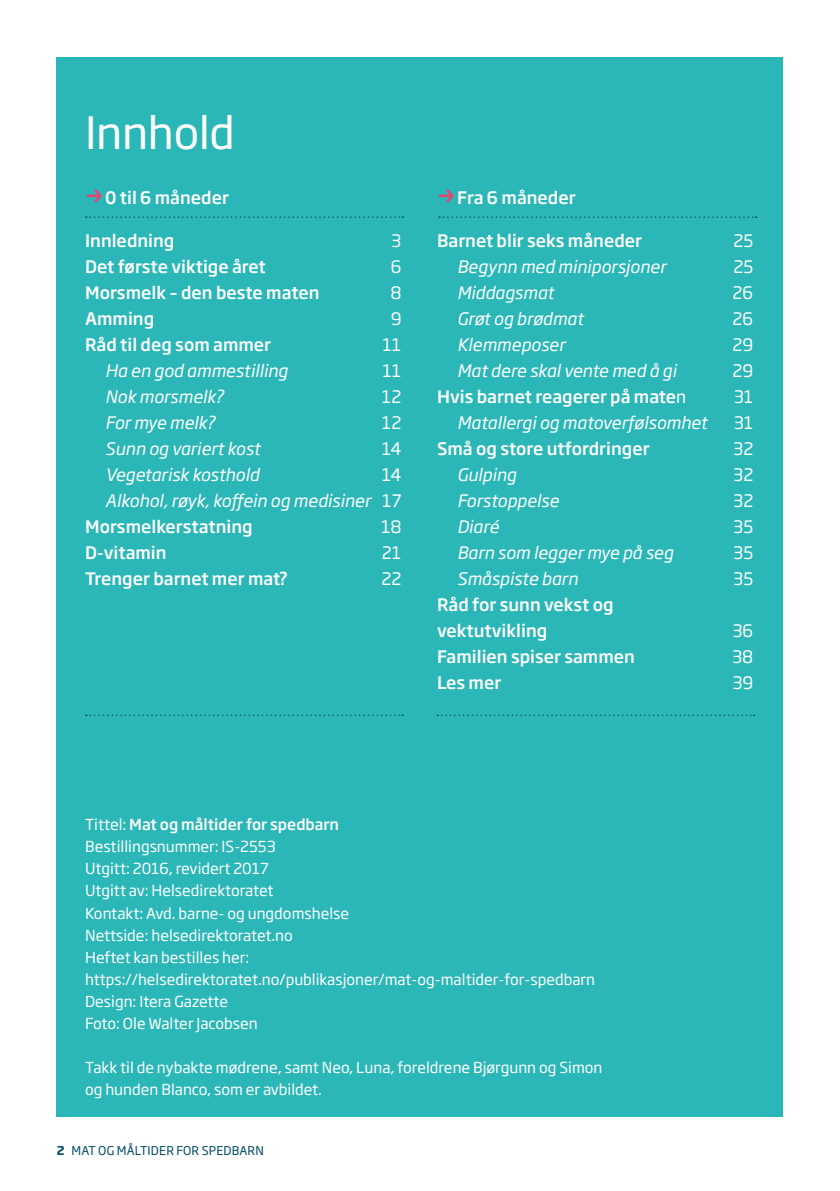
<style>
.page{position:relative;width:840px;height:1191px;background:#fff}
.page>*{position:absolute;margin:0;border:0;box-sizing:border-box;transform-origin:0 0}
._02_Mellomtittel{font:44px "Soho Gothic Std";letter-spacing:-.01em;color:#fff}
._03_Brødtekst_negati{font:italic 17px "Soho Gothic Std";color:#fff}
._03_Brødtekst_negati-2{font:500 17px/26px "Soho Gothic Std";color:#fff}
._03_Brødtekst_negati-3{font:17px "Soho Gothic Std";color:#fff}
._03_Brødteks{font:15px/22px "Soho Gothic Std";color:#fff}
._03_Brødteks-2{font:500 15px "Soho Gothic Std";color:#fff}
.t1{font:12px "Soho Gothic Std";letter-spacing:.015em;color:#004d67}
.s1{font-style:normal}
.s2{font-weight:400}
.s3{font-weight:700}
</style>
<div class="page">
<div style="left:57px;top:57px;width:725px;height:1059px;background:#2bb6b7"></div>
<svg style="left:86px;top:216px;width:317px;height:2px"></svg>
<svg style="left:439px;top:216px;width:317px;height:2px"></svg>
<svg style="left:437px;top:714px;width:317px;height:2px"></svg>
<svg style="left:86px;top:714px;width:317px;height:2px"></svg>
<h2 class="_02_Mellomtittel" style="left:85px;top:105px;width:151px">Innhold</h2>
<p class="_03_Brødtekst_negati-2" style="left:105px;top:184px;width:125px">0 til 6 måneder</p>
<p class="_03_Brødtekst_negati-2" style="left:85px;top:227px;width:91px">Innledning</p>
<p class="_03_Brødtekst_negati-3" style="left:391px;top:230px;width:12px">3</p>
<p class="_03_Brødtekst_negati-2" style="left:85px;top:253px;width:182px">Det første viktige året</p>
<p class="_03_Brødtekst_negati-3" style="left:390px;top:256px;width:12px">6</p>
<p class="_03_Brødtekst_negati-2" style="left:85px;top:279px;width:236px">Morsmelk – den beste maten</p>
<p class="_03_Brødtekst_negati-3" style="left:390px;top:282px;width:13px">8</p>
<p class="_03_Brødtekst_negati-2" style="left:85px;top:305px;width:71px">Amming</p>
<p class="_03_Brødtekst_negati-3" style="left:390px;top:308px;width:12px">9</p>
<p class="_03_Brødtekst_negati-2" style="left:85px;top:331px;width:187px">Råd til deg som ammer</p>
<p class="_03_Brødtekst_negati-3" style="left:382px;top:334px;width:21px">11</p>
<p class="_03_Brødtekst_negati" style="left:105px;top:360px;width:184px">Ha en god ammestilling</p>
<p class="_03_Brødtekst_negati-3" style="left:382px;top:360px;width:21px">11</p>
<p class="_03_Brødtekst_negati" style="left:105px;top:386px;width:120px">Nok morsmelk?</p>
<p class="_03_Brødtekst_negati-3" style="left:382px;top:386px;width:21px">12</p>
<p class="_03_Brødtekst_negati" style="left:105px;top:412px;width:111px">For mye melk?</p>
<p class="_03_Brødtekst_negati-3" style="left:382px;top:412px;width:21px">12</p>
<p class="_03_Brødtekst_negati" style="left:105px;top:438px;width:156px">Sunn og variert kost</p>
<p class="_03_Brødtekst_negati-3" style="left:381px;top:438px;width:21px">14</p>
<p class="_03_Brødtekst_negati" style="left:105px;top:464px;width:156px">Vegetarisk kosthold</p>
<p class="_03_Brødtekst_negati-3" style="left:381px;top:464px;width:21px">14</p>
<p class="_03_Brødtekst_negati" style="left:105px;top:490px;width:298px">Alkohol, røyk, koffein og medisiner <span class="s1">17</span></p>
<p class="_03_Brødtekst_negati-2" style="left:85px;top:513px;width:169px">Morsmelkerstatning</p>
<p class="_03_Brødtekst_negati-3" style="left:381px;top:516px;width:22px">18</p>
<p class="_03_Brødtekst_negati-2" style="left:85px;top:539px;width:83px">D-vitamin</p>
<p class="_03_Brødtekst_negati-3" style="left:382px;top:542px;width:21px">21</p>
<p class="_03_Brødtekst_negati-2" style="left:85px;top:565px;width:204px">Trenger barnet mer mat?</p>
<p class="_03_Brødtekst_negati-3" style="left:381px;top:568px;width:22px">22</p>
<p class="_03_Brødtekst_negati-2" style="left:457px;top:184px;width:120px">Fra 6 måneder</p>
<p class="_03_Brødtekst_negati-2" style="left:437px;top:227px;width:206px">Barnet blir seks måneder</p>
<p class="_03_Brødtekst_negati-3" style="left:733px;top:230px;width:21px">25</p>
<p class="_03_Brødtekst_negati" style="left:457px;top:256px;width:210px">Begynn med miniporsjoner</p>
<p class="_03_Brødtekst_negati-3" style="left:733px;top:256px;width:21px">25</p>
<p class="_03_Brødtekst_negati" style="left:457px;top:282px;width:98px">Middagsmat</p>
<p class="_03_Brødtekst_negati-3" style="left:732px;top:282px;width:22px">26</p>
<p class="_03_Brødtekst_negati" style="left:457px;top:308px;width:128px">Grøt og brødmat</p>
<p class="_03_Brødtekst_negati-3" style="left:732px;top:308px;width:22px">26</p>
<p class="_03_Brødtekst_negati" style="left:457px;top:334px;width:109px">Klemmeposer</p>
<p class="_03_Brødtekst_negati-3" style="left:732px;top:334px;width:22px">29</p>
<p class="_03_Brødtekst_negati" style="left:457px;top:360px;width:221px">Mat dere skal vente med å gi</p>
<p class="_03_Brødtekst_negati-3" style="left:732px;top:360px;width:22px">29</p>
<p class="_03_Brødtekst_negati-2" style="left:437px;top:383px;width:251px">Hvis barnet reagerer på mate<span class="s2">n</span></p>
<p class="_03_Brødtekst_negati-3" style="left:733px;top:386px;width:21px">31</p>
<p class="_03_Brødtekst_negati" style="left:457px;top:412px;width:251px">Matallergi og matoverfølsomhet</p>
<p class="_03_Brødtekst_negati-3" style="left:733px;top:412px;width:21px">31</p>
<p class="_03_Brødtekst_negati-2" style="left:437px;top:435px;width:214px">Små og store utfordringer</p>
<p class="_03_Brødtekst_negati-3" style="left:732px;top:438px;width:22px">32</p>
<p class="_03_Brødtekst_negati" style="left:457px;top:464px;width:61px">Gulping</p>
<p class="_03_Brødtekst_negati-3" style="left:732px;top:464px;width:22px">32</p>
<p class="_03_Brødtekst_negati" style="left:457px;top:490px;width:103px">Forstoppelse</p>
<p class="_03_Brødtekst_negati-3" style="left:732px;top:490px;width:22px">32</p>
<p class="_03_Brødtekst_negati" style="left:457px;top:516px;width:43px">Diaré</p>
<p class="_03_Brødtekst_negati-3" style="left:732px;top:516px;width:22px">35</p>
<p class="_03_Brødtekst_negati" style="left:457px;top:542px;width:218px">Barn som legger mye på seg</p>
<p class="_03_Brødtekst_negati-3" style="left:732px;top:542px;width:22px">35</p>
<p class="_03_Brødtekst_negati" style="left:457px;top:568px;width:122px">Småspiste barn</p>
<p class="_03_Brødtekst_negati-3" style="left:732px;top:568px;width:22px">35</p>
<p class="_03_Brødtekst_negati-2" style="left:437px;top:591px;width:178px">Råd for sunn vekst og vektutvikling</p>
<p class="_03_Brødtekst_negati-3" style="left:732px;top:620px;width:22px">36</p>
<p class="_03_Brødtekst_negati-2" style="left:437px;top:643px;width:199px">Familien spiser sammen</p>
<p class="_03_Brødtekst_negati-3" style="left:731px;top:646px;width:23px">38</p>
<p class="_03_Brødtekst_negati-2" style="left:437px;top:669px;width:66px">Les mer</p>
<p class="_03_Brødtekst_negati-3" style="left:732px;top:672px;width:22px">39</p>
<p class="_03_Brødteks-2" style="left:85px;top:815px;width:255px"><span class="s2">Tittel:</span> Mat og måltider for spedbarn</p>
<p class="_03_Brødteks" style="left:85px;top:836px;width:192px">Bestillingsnummer: IS-2553</p>
<p class="_03_Brødteks" style="left:85px;top:858px;width:185px">Utgitt: 2016, revidert 2017</p>
<p class="_03_Brødteks" style="left:85px;top:880px;width:190px">Utgitt av: Helsedirektoratet</p>
<p class="_03_Brødteks" style="left:85px;top:902px;width:265px">Kontakt: Avd. barne- og ungdomshelse</p>
<p class="_03_Brødteks" style="left:85px;top:924px;width:209px">Nettside: helsedirektoratet.no</p>
<p class="_03_Brødteks" style="left:85px;top:946px;width:166px">Heftet kan bestilles her:</p>
<p class="_03_Brødteks" style="left:85px;top:968px;width:511px">https://helsedirektoratet.no/publikasjoner/mat-og-maltider-for-spedbarn</p>
<p class="_03_Brødteks" style="left:85px;top:990px;width:144px">Design: Itera Gazette</p>
<p class="_03_Brødteks" style="left:85px;top:1012px;width:174px">Foto: Ole Walter Jacobsen</p>
<p class="_03_Brødteks" style="left:85px;top:1056px;width:518px">Takk til de nybakte mødrene, samt Neo, Luna, foreldrene Bjørgunn og Simon og hunden Blanco, som er avbildet.</p>
<p class="t1" style="left:57px;top:1143px;width:208px"><span class="s3">2</span> MAT OG MÅLTIDER FOR SPEDBARN</p>
</div>
